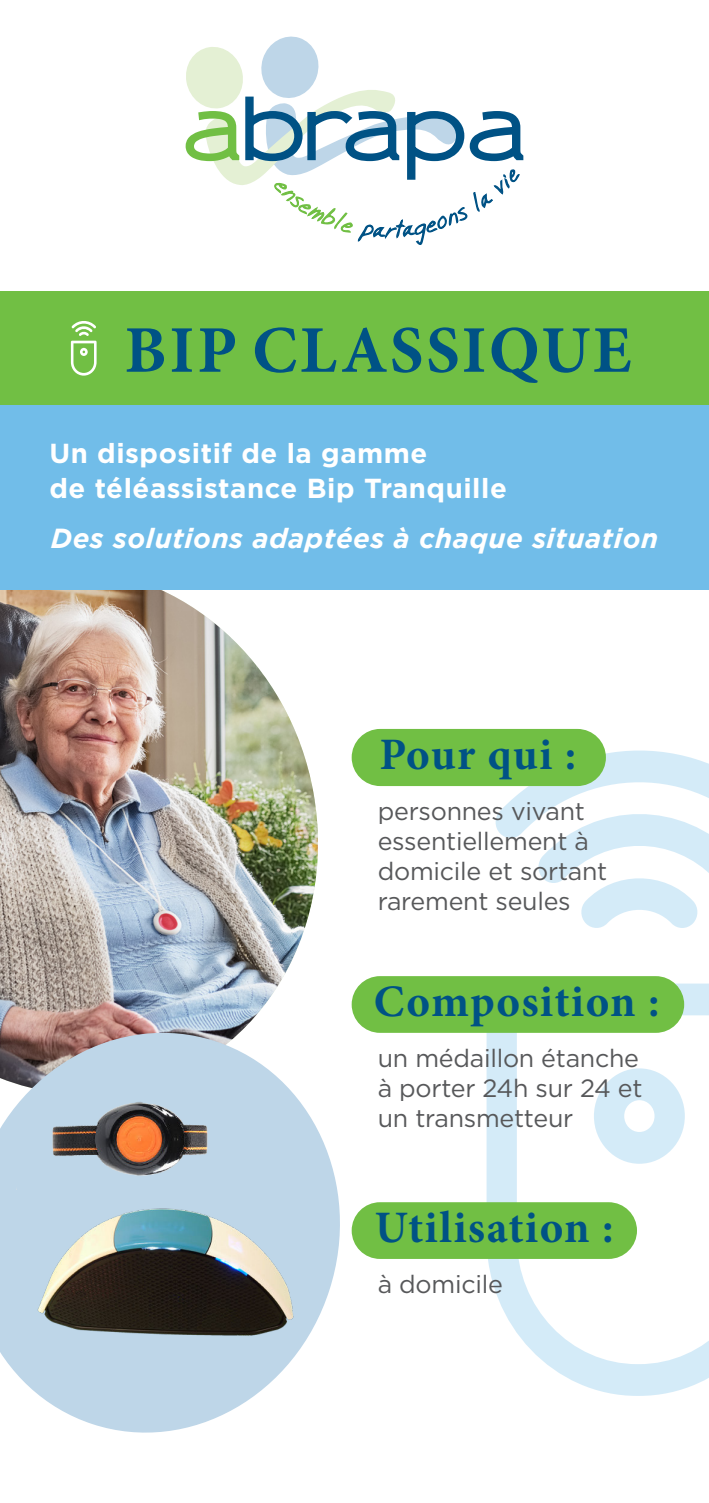
<style>
.page{position:relative;width:709px;height:1503px;background:#fff}
.page>*{position:absolute;margin:0;border:0;box-sizing:border-box;transform-origin:0 0}
.t1{font:700 66.75px "Minion Pro";letter-spacing:.04em;color:#005285}
.t2{font:700 45px "Minion Pro";letter-spacing:.025em;color:#005285}
.t3{font:700 27.5px/35px "Gotham";letter-spacing:.02em;color:#fff}
.t4{font:italic 700 27.5px "Gotham";letter-spacing:.02em;color:#fff}
.t5{font:25px/30px "Gotham";letter-spacing:-.01em;color:#57585a}
</style>
<div class="page">
<img style="left:0;top:590px;width:318px;height:419px">
<div style="left:0;top:291px;width:709px;height:299px;background:#71bde9"></div>
<div style="left:0;top:291px;width:709px;height:114px;background:#71bf44"></div>
<svg style="left:0;top:1009px;width:363px;height:424px;fill:#bed6e8"></svg>
<img style="left:34px;top:1202px;width:264px;height:138px">
<svg style="left:185px;top:36px;width:339px;height:209px"></svg>
<svg style="left:486px;top:983px;width:223px;height:412px"></svg>
<svg style="left:594px;top:1068px;width:91px;height:95px"></svg>
<svg style="left:494px;top:750px;width:215px;height:178px"></svg>
<svg style="left:71px;top:321px;width:26px;height:54px"></svg>
<div style="left:352px;top:729px;width:254px;height:57px;background:#71bf44;border-radius:29px"></div>
<div style="left:352px;top:976px;width:332px;height:56px;background:#71bf44;border-radius:28px"></div>
<div style="left:352px;top:1202px;width:285px;height:56px;background:#71bf44;border-radius:28px"></div>
<img style="left:17px;top:1074px;width:214px;height:115px">
<h1 class="t1" style="left:124px;top:325px;width:508px">BIP CLASSIQUE</h1>
<p class="t3" style="left:49px;top:437px;width:459px">Un dispositif de la gamme<br>de téléassistance Bip Tranquille</p>
<p class="t4" style="left:51px;top:527px;width:609px">Des solutions adaptées à chaque situation</p>
<h2 class="t2" style="left:379px;top:737px;width:198px">Pour qui :</h2>
<p class="t5" style="left:378px;top:797px;width:231px">personnes vivant essentiellement à domicile et sortant rarement seules</p>
<h2 class="t2" style="left:374px;top:984px;width:287px">Composition :</h2>
<p class="t5" style="left:378px;top:1044px;width:266px">un médaillon étanche à porter 24h sur 24 et un transmetteur</p>
<h2 class="t2" style="left:375px;top:1210px;width:240px">Utilisation :</h2>
<p class="t5" style="left:378px;top:1270px;width:127px">à domicile</p>
</div>
